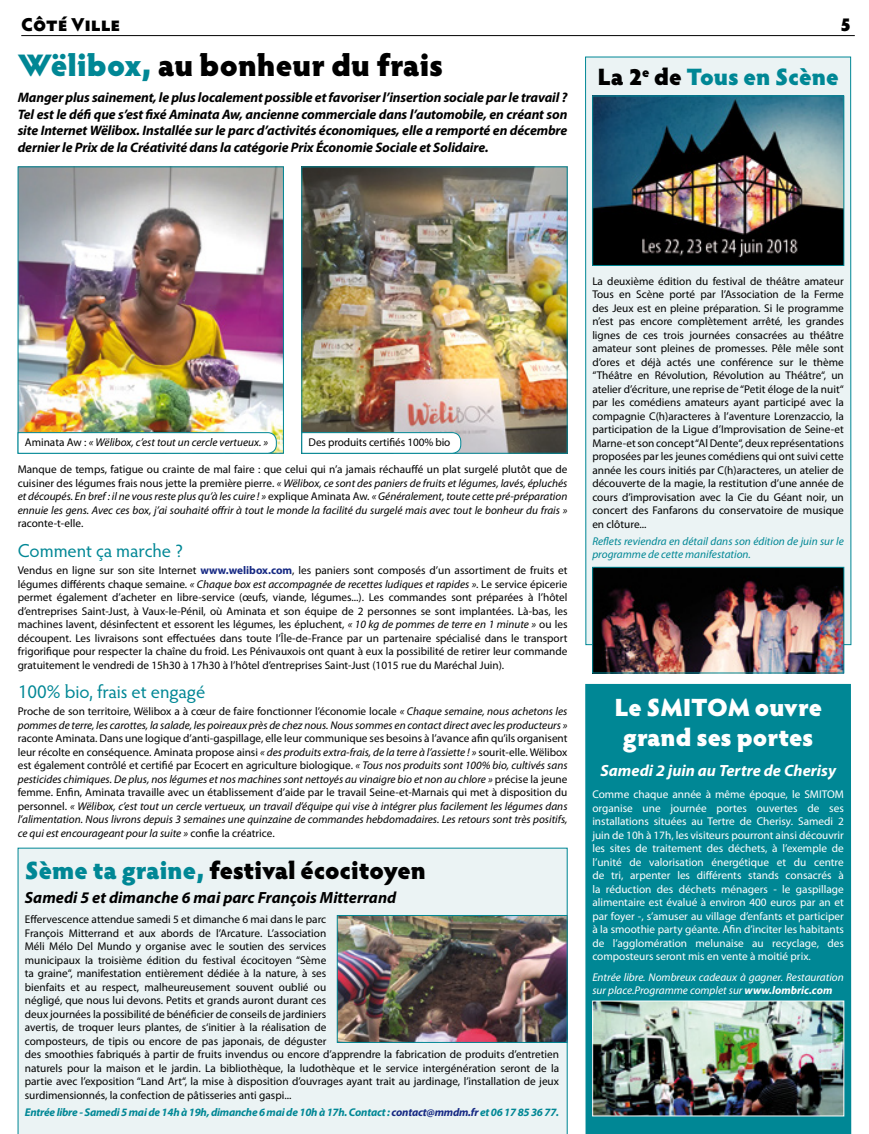
<style>
.page{position:relative;width:869px;height:1134px;background:#fff}
.page>*{position:absolute;margin:0;border:0;box-sizing:border-box;transform-origin:0 0}
.t1{font:900 31.25px "Hypatia Sans Pro";color:#000}
.t2{font:900 25px "Hypatia Sans Pro";color:#000}
.t3{font:900 25px/30px "Hypatia Sans Pro";color:#fff;text-align:center}
.t4{font:900 23.75px "Hypatia Sans Pro";color:#008795}
.t5{font:18.75px "Hypatia Sans Pro";color:#008795}
.t6{font:900 18.75px "Hypatia Sans Pro";letter-spacing:-.005em;color:#000}
.t7{font:italic 700 16.25px "Myriad Pro";color:#000}
.t8{font:italic 700 16.25px "Myriad Pro";color:#fff}
.t9{font:italic 700 13.75px/16.5px "Myriad Pro";letter-spacing:-.01em;color:#000;text-align:justify}
.t10{font:11.25px/13.5px "Myriad Pro";color:#000;text-align:justify}
.t11{font:italic 11.25px/13.5px "Myriad Pro";color:#000;text-align:justify}
.t12{font:11.25px/13.5px "Myriad Pro";color:#fff;text-align:justify}
.t13{font:italic 700 11.25px "Myriad Pro";letter-spacing:-.02em;color:#008795}
.t14{font:italic 11.25px/13.5px "Myriad Pro";color:#fff}
.t15{font:italic 11.25px/13.5px "Myriad Pro";color:#008795}
.s1{color:#008795}
.s2{color:#000}
.s3{font-style:normal}
.s4{font-weight:700;color:#162983}
.s5{font-style:italic}
.s6{color:#162983}
.s7{font-weight:700}
</style>
<div class="page">
<div style="left:18px;top:848px;width:549px;height:286px;background:#ebf3f4"></div>
<hr style="left:21px;top:35px;width:833px;height:1px;background:#000">
<img style="left:20px;top:169px;width:261px;height:283px">
<img style="left:303px;top:169px;width:262px;height:283px">
<div style="left:301px;top:167px;width:266px;height:287px;border:1px solid #008795"></div>
<div style="left:585px;top:57px;width:265px;height:588px;background:#ebf3f4"></div>
<div style="left:585px;top:684px;width:265px;height:450px;background:#008795"></div>
<img style="left:594px;top:98px;width:247px;height:166px">
<div style="left:592px;top:96px;width:251px;height:170px;border:1px solid #008795"></div>
<img style="left:339px;top:917px;width:226px;height:124px">
<div style="left:337px;top:915px;width:230px;height:128px;border:1px solid #008795"></div>
<img style="left:594px;top:569px;width:247px;height:102px">
<div style="left:592px;top:567px;width:251px;height:106px;border:1px solid #008795"></div>
<img style="left:594px;top:1003px;width:247px;height:111px">
<div style="left:592px;top:1001px;width:251px;height:115px;border:1px solid #fff"></div>
<svg style="left:17px;top:432px;width:260px;height:22px"></svg>
<svg style="left:301px;top:432px;width:160px;height:22px"></svg>
<h3 class="t6" style="left:21px;top:11px;width:101px">Côté Ville</h3>
<h3 class="t6" style="left:840px;top:11px;width:12px">5</h3>
<h1 class="t1" style="left:18px;top:42px;width:427px"><span class="s1">Wëlibox,</span> au bonheur du frais</h1>
<p class="t9" style="left:18px;top:89px;width:551px">Manger plus sainement, le plus localement possible et favoriser l’insertion sociale par le travail ?<br>Tel est le défi que s’est fixé Aminata Aw, ancienne commerciale dans l’automobile, en créant son site Internet Wëlibox. Installée sur le parc d’activités économiques, elle a remporté en décembre dernier le Prix de la Créativité dans la catégorie Prix Économie Sociale et Solidaire.</p>
<h3 class="t4" style="left:597px;top:59px;width:243px"><span class="s2">La 2</span><sup>e</sup> <span class="s2">de</span> Tous en Scène</h3>
<p class="t11" style="left:25px;top:436px;width:244px"><span class="s3">Aminata Aw :</span> « Wëlibox, c’est tout un cercle vertueux. »</p>
<p class="t10" style="left:308px;top:436px;width:143px">Des produits certifiés 100% bio</p>
<p class="t11" style="left:18px;top:463px;width:551px"><span class="s3">Manque de temps, fatigue ou crainte de mal faire : que celui qui n’a jamais réchauffé un plat surgelé plutôt que de cuisiner des légumes frais nous jette la première pierre.</span> « Wëlibox, ce sont des paniers de fruits et légumes, lavés, épluchés et découpés. En bref : il ne vous reste plus qu’à les cuire ! » <span class="s3">explique Aminata Aw.</span> « Généralement, toute cette pré-préparation ennuie les gens. Avec ces box, j’ai souhaité offrir à tout le monde la facilité du surgelé mais avec tout le bonheur du frais »</p>
<p class="t10" style="left:18px;top:517px;width:67px">raconte-t-elle.</p>
<h3 class="t5" style="left:18px;top:538px;width:167px">Comment ça marche ?</h3>
<p class="t10" style="left:18px;top:563px;width:551px">Vendus en ligne sur son site Internet <span class="s4">www.welibox.com</span>, les paniers sont composés d’un assortiment de fruits et légumes différents chaque semaine. <span class="s5">« Chaque box est accompagnée de recettes ludiques et rapides »</span>. Le service épicerie permet également d’acheter en libre-service (œufs, viande, légumes...). Les commandes sont préparées à l’hôtel d’entreprises Saint-Just, à Vaux-le-Pénil, où Aminata et son équipe de 2 personnes se sont implantées. Là-bas, les machines lavent, désinfectent et essorent les légumes, les épluchent, <span class="s5">« 10 kg de pommes de terre en 1 minute »</span> ou les découpent. Les livraisons sont effectuées dans toute l’Île-de-France par un partenaire spécialisé dans le transport frigorifique pour respecter la chaîne du froid. Les Pénivauxois ont quant à eux la possibilité de retirer leur commande gratuitement le vendredi de 15h30 à 17h30 à l’hôtel d’entreprises Saint-Just (1015 rue du Maréchal Juin).</p>
<h3 class="t5" style="left:18px;top:679px;width:189px">100% bio, frais et engagé</h3>
<p class="t11" style="left:18px;top:704px;width:551px"><span class="s3">Proche de son territoire, Wëlibox a à cœur de faire fonctionner l’économie locale</span> « Chaque semaine, nous achetons les pommes de terre, les carottes, la salade, les poireaux près de chez nous. Nous sommes en contact direct avec les producteurs »</p>
<p class="t11" style="left:18px;top:731px;width:551px"><span class="s3">raconte Aminata. Dans une logique d’anti-gaspillage, elle leur communique ses besoins à l’avance afin qu’ils organisent leur récolte en conséquence. Aminata propose ainsi</span> « des produits extra-frais, de la terre à l’assiette ! » <span class="s3">sourit-elle. Wëlibox est également contrôlé et certifié par Ecocert en agriculture biologique.</span> « Tous nos produits sont 100% bio, cultivés sans pesticides chimiques. De plus, nos légumes et nos machines sont nettoyés au vinaigre bio et non au chlore » <span class="s3">précise la jeune femme. Enfin, Aminata travaille avec un établissement d’aide par le travail Seine-et-Marnais qui met à disposition du personnel.</span> « Wëlibox, c’est tout un cercle vertueux, un travail d’équipe qui vise à intégrer plus facilement les légumes dans l’alimentation. Nous livrons depuis 3 semaines une quinzaine de commandes hebdomadaires. Les retours sont très positifs, ce qui est encourageant pour la suite » <span class="s3">confie la créatrice.</span></p>
<h2 class="t2" style="left:25px;top:852px;width:402px"><span class="s1">Sème ta graine,</span> festival écocitoyen</h2>
<h3 class="t7" style="left:25px;top:886px;width:373px">Samedi 5 et dimanche 6 mai parc François Mitterrand</h3>
<p class="t10" style="left:25px;top:912px;width:535px;text-align:left">Effervescence attendue samedi 5 et dimanche 6 mai dans le parc<br>François Mitterrand et aux abords de l’Arcature. L’association<br>Méli Mélo Del Mundo y organise avec le soutien des services<br>municipaux la troisième édition du festival écocitoyen “Sème<br>ta graine“, manifestation entièrement dédiée à la nature, à ses<br>bienfaits et au respect, malheureusement souvent oublié ou<br>négligé, que nous lui devons. Petits et grands auront durant ces<br>deux journées la possibilité de bénéficier de conseils de jardiniers<br>avertis, de troquer leurs plantes, de s‘initier à la réalisation de<br>composteurs, de tipis ou encore de pas japonais, de déguster<br>des smoothies fabriqués à partir de fruits invendus ou encore d’apprendre la fabrication de produits d’entretien naturels pour la maison et le jardin. La bibliothèque, la ludothèque et le service intergénération seront de la partie avec l’exposition “Land Art“, la mise à disposition d’ouvrages ayant trait au jardinage, l’installation de jeux surdimensionnés, la confection de pâtisseries anti gaspi...</p>
<p class="t13" style="left:25px;top:1104px;width:535px">Entrée libre - Samedi 5 mai de 14h à 19h, dimanche 6 mai de 10h à 17h. Contact : <span class="s6">contact@mmdm.fr</span> et 06 17 85 36 77.</p>
<p class="t10" style="left:592px;top:274px;width:253px">La deuxième édition du festival de théâtre amateur Tous en Scène porté par l’Association de la Ferme des Jeux est en pleine préparation. Si le programme n’est pas encore complètement arrêté, les grandes lignes de ces trois journées consacrées au théâtre amateur sont pleines de promesses. Pêle mêle sont d’ores et déjà actés une conférence sur le thème “Théâtre en Révolution, Révolution au Théâtre“, un atelier d’écriture, une reprise de “Petit éloge de la nuit“ par les comédiens amateurs ayant participé avec la compagnie C(h)aracteres à l’aventure Lorenzaccio, la participation de la Ligue d’Improvisation de Seine-et Marne-et son concept “Al Dente“, deux représentations proposées par les jeunes comédiens qui ont suivi cette année les cours initiés par C(h)aracteres, un atelier de découverte de la magie, la restitution d’une année de cours d’improvisation avec la Cie du Géant noir, un concert des Fanfarons du conservatoire de musique en clôture...</p>
<p class="t15" style="left:592px;top:534px;width:253px">Reflets reviendra en détail dans son édition de juin sur le programme de cette manifestation.</p>
<h2 class="t3" style="left:614px;top:691px;width:209px">Le SMITOM ouvre grand ses portes</h2>
<h3 class="t8" style="left:600px;top:760px;width:237px">Samedi 2 juin au Tertre de Cherisy</h3>
<p class="t12" style="left:592px;top:787px;width:253px">Comme chaque année à même époque, le SMITOM organise une journée portes ouvertes de ses installations situées au Tertre de Cherisy. Samedi 2 juin de 10h à 17h, les visiteurs pourront ainsi découvrir les sites de traitement des déchets, à l’exemple de l’unité de valorisation énergétique et du centre de tri, arpenter les différents stands consacrés à la réduction des déchets ménagers - le gaspillage alimentaire est évalué à environ 400 euros par an et par foyer -, s’amuser au village d’enfants et participer à la smoothie party géante. Afin d’inciter les habitants de l’agglomération melunaise au recyclage, des composteurs seront mis en vente à moitié prix.</p>
<p class="t14" style="left:592px;top:970px;width:253px">Entrée libre. Nombreux cadeaux à gagner. Restauration sur place.Programme complet sur <span class="s7">www.lombric.com</span></p>
</div>
